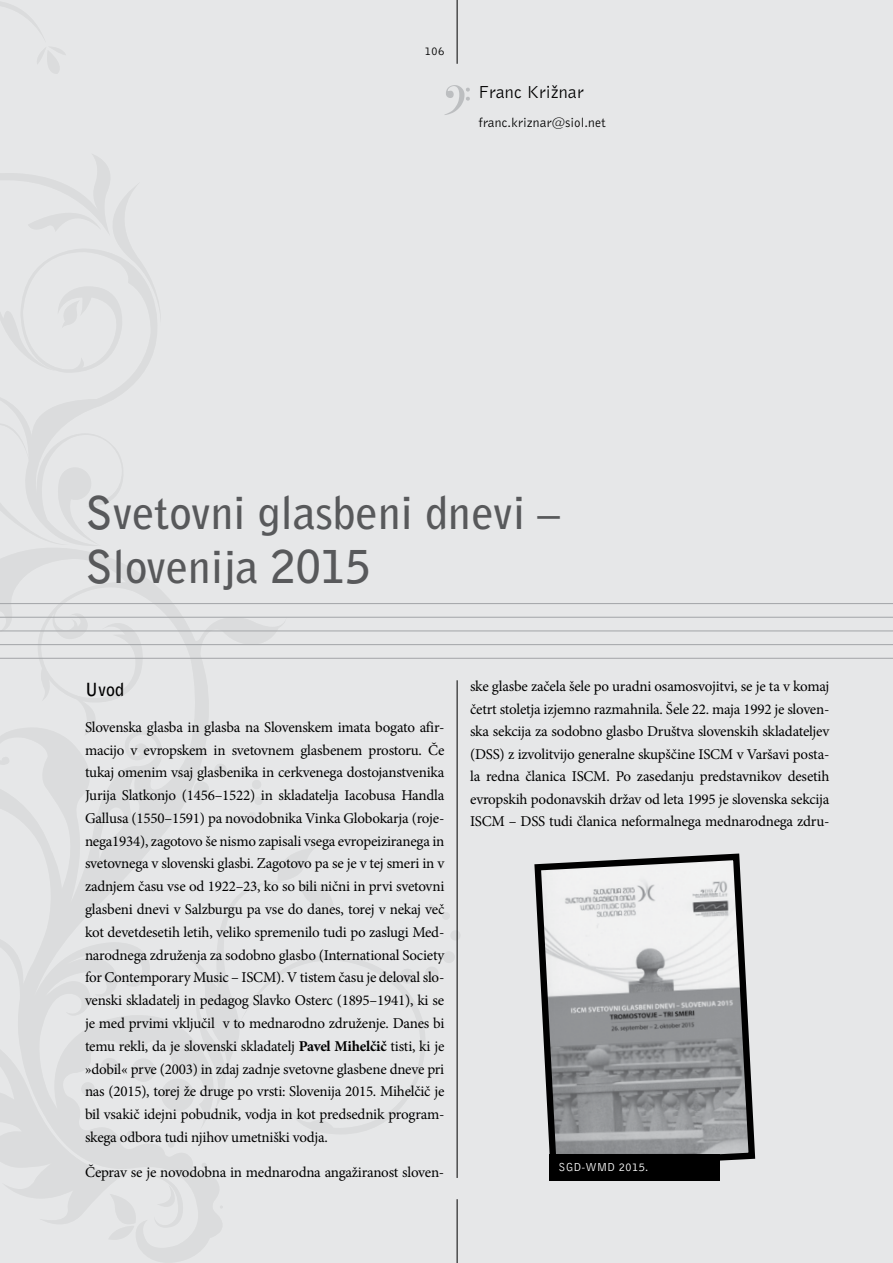
<style>
.page{position:relative;width:893px;height:1263px;background:#e6e7e8}
.page>*{position:absolute;margin:0;border:0;box-sizing:border-box;transform-origin:0 0}
.t1{font:700 45px/54px "Bell Gothic Std";color:#58595b}
.t2{font:18px "Bell Gothic BT";color:#000}
.t3{font:700 18px "Bell Gothic Std";color:#000}
.t4{font:15px/22.8px "Minion Pro";letter-spacing:-.015em;color:#000;text-align:justify}
.t5{font:13.5px "Bell Gothic BT";color:#000}
.t6{font:12px "Bell Gothic BT";color:#fff}
.t7{font:12px "Bell Gothic BT";color:#000}
.s1{font-weight:700}
</style>
<div class="page">
<svg style="left:0;top:371px;width:144px;height:175px"></svg>
<svg style="left:0;top:2px;width:160px;height:369px"></svg>
<svg style="left:0;top:549px;width:287px;height:714px"></svg>
<svg style="left:0;top:480px;width:72px;height:94px"></svg>
<svg style="left:0;top:847px;width:460px;height:393px"></svg>
<svg style="left:239px;top:767px;width:23px;height:22px"></svg>
<svg style="left:254px;top:797px;width:9px;height:8px"></svg>
<svg style="left:248px;top:812px;width:8px;height:7px"></svg>
<svg style="left:235px;top:819px;width:7px;height:5px"></svg>
<svg style="left:224px;top:818px;width:5px;height:3px"></svg>
<svg style="left:193px;top:763px;width:34px;height:34px"></svg>
<hr style="left:457px;top:0;width:1px;height:64px;background:#000">
<hr style="left:457px;top:680px;width:1px;height:498px;background:#000">
<hr style="left:457px;top:1199px;width:1px;height:64px;background:#000">
<hr style="left:0;top:603px;width:893px;height:1px;background:#a7a9ac">
<hr style="left:0;top:617px;width:893px;height:1px;background:#a7a9ac">
<hr style="left:0;top:630px;width:893px;height:1px;background:#a7a9ac">
<hr style="left:0;top:644px;width:893px;height:1px;background:#a7a9ac">
<hr style="left:0;top:658px;width:893px;height:1px;background:#a7a9ac">
<svg style="left:444px;top:85px;width:26px;height:30px"></svg>
<svg style="left:534px;top:853px;width:222px;height:320px"></svg>
<div style="left:550px;top:1153px;width:170px;height:27px;background:#000"></div>
<p class="t7" style="left:424px;top:44px;width:22px">106</p>
<p class="t2" style="left:478px;top:81px;width:107px">Franc Križnar</p>
<p class="t5" style="left:478px;top:114px;width:129px">franc.kriznar@siol.net</p>
<h1 class="t1" style="left:85px;top:485px;width:477px">Svetovni glasbeni dnevi –<br>Slovenija 2015</h1>
<p class="t3" style="left:85px;top:679px;width:40px">Uvod</p>
<p class="t4" style="left:85px;top:716px;width:361px">Slovenska glasba in glasba na Slovenskem imata bogato afir&shy;macijo v evropskem in svetovnem glasbenem prostoru. Če tukaj omenim vsaj glasbenika in cerkvenega dostojanstvenika Jurija Slatkonjo (1456–1522) in skladatelja Iacobusa Handla Gallusa (1550–1591) pa novodobnika Vinka Globokarja (roje&shy;nega1934), zagotovo še nismo zapisali vsega evropeiziranega in svetovnega v slovenski glasbi. Zagotovo pa se je v tej smeri in v zadnjem času vse od 1922–23, ko so bili nični in prvi svetovni glasbeni dnevi v Salzburgu pa vse do danes, torej v nekaj več kot devetdesetih letih, veliko spremenilo tudi po zaslugi Med&shy;narodnega združenja za sodobno glasbo (International Society for Contemporary Music – ISCM). V tistem času je deloval slo&shy;venski skladatelj in pedagog Slavko Osterc (1895–1941), ki se je med prvimi vključil v to mednarodno združenje. Danes bi temu rekli, da je slovenski skladatelj <span class="s1">Pavel Mihelčič</span> tisti, ki je »dobil« prve (2003) in zdaj zadnje svetovne glasbene dneve pri nas (2015), torej že druge po vrsti: Slovenija 2015. Mihelčič je bil vsakič idejni pobudnik, vodja in kot predsednik program&shy;skega odbora tudi njihov umetniški vodja.</p>
<p class="t4" style="left:85px;top:1161px;width:361px">Čeprav se je novodobna in mednarodna angažiranost sloven-</p>
<p class="t4" style="left:470px;top:675px;width:361px">ske glasbe začela šele po uradni osamosvojitvi, se je ta v komaj četrt stoletja izjemno razmahnila. Šele 22. maja 1992 je sloven&shy;ska sekcija za sodobno glasbo Društva slovenskih skladateljev (DSS) z izvolitvijo generalne skupščine ISCM v Varšavi posta&shy;la redna članica ISCM. Po zasedanju predstavnikov desetih evropskih podonavskih držav od leta 1995 je slovenska sekcija ISCM – DSS tudi članica neformalnega mednarodnega zdru-</p>
<p class="t6" style="left:558px;top:1160px;width:92px">SGD-WMD 2015.</p>
</div>
